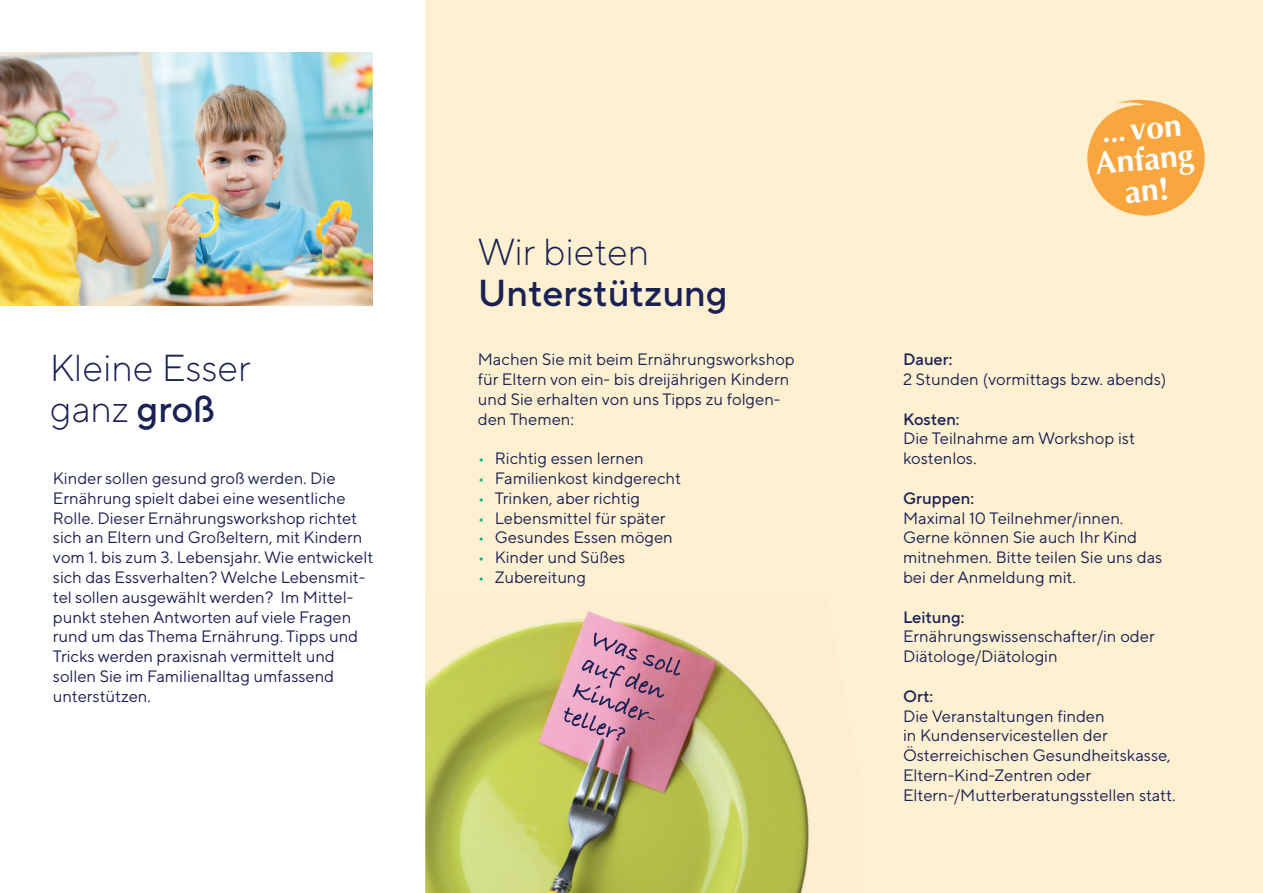
<style>
.page{position:relative;width:1263px;height:893px;background:#fff}
.page>*{position:absolute;margin:0;border:0;box-sizing:border-box;transform-origin:0 0}
.Headline{font:500 37.5px/41.2px "TT Norms Pro";color:#1a2155}
.Headline-2{font:300 37.5px "TT Norms Pro";color:#1a2155}
.Fließtext{font:700 31.95px/30.9px "Optima LT Std";color:#fff;text-align:center}
.Fließtext-2{font:700 28.05px "Optima LT Std";color:#fff}
.Fließtext-3{font:16.5px/19.8px "TT Norms Pro";color:#1a2155}
.Fließtext_mit_Aufzäh{font:16.5px "TT Norms Pro";color:#1a2155}
.Fließtext-4{font:500 16.5px "TT Norms Pro";color:#1a2155}
.s1{font-weight:500}
.s2{font-weight:300}
.s3{color:#12b07a}
.s4{font-size:31.95px}
</style>
<div class="page">
<img style="left:0;top:53px;width:373px;height:253px">
<div style="left:425px;top:0;width:838px;height:893px;background:#fef0d0"></div>
<svg style="left:1087px;top:99px;width:118px;height:117px"></svg>
<img style="left:425px;top:611px;width:384px;height:282px">
<svg style="left:564px;top:632px;width:116px;height:109px"></svg>
<p class="Headline-2" style="left:50px;top:343px;width:202px">Kleine Esser</p>
<p class="Headline-2" style="left:50px;top:385px;width:167px">ganz <span class="s1">groß</span></p>
<p class="Fließtext-3" style="left:53px;top:468px;width:284px">Kinder sollen gesund groß werden. Die</p>
<p class="Fließtext-3" style="left:53px;top:488px;width:322px">Ernährung spielt dabei eine wesentliche Rolle. Dieser Ernährungsworkshop richtet sich an Eltern und Großeltern, mit Kindern vom 1. bis zum 3. Lebensjahr. Wie entwickelt sich das Essverhalten? Welche Lebensmit&shy;tel sollen ausgewählt werden? Im Mittel&shy;punkt stehen Antworten auf viele Fragen rund um das Thema Ernährung. Tipps und Tricks werden praxisnah vermittelt und</p>
<p class="Fließtext-3" style="left:53px;top:666px;width:283px">sollen Sie im Familienalltag umfassend unterstützen.</p>
<p class="Headline" style="left:478px;top:230px;width:251px"><span class="s2">Wir bieten<br></span>Unterstützung</p>
<p class="Fließtext_mit_Aufzäh" style="left:478px;top:349px;width:318px">Machen Sie mit beim Ernährungsworkshop</p>
<p class="Fließtext_mit_Aufzäh" style="left:478px;top:369px;width:313px">für Eltern von ein- bis dreijährigen Kindern</p>
<p class="Fließtext_mit_Aufzäh" style="left:478px;top:388px;width:304px">und Sie erhalten von uns Tipps zu folgen-</p>
<p class="Fließtext_mit_Aufzäh" style="left:478px;top:408px;width:98px">den Themen:</p>
<p class="Fließtext_mit_Aufzäh" style="left:478px;top:448px;width:168px"><span class="s3">•</span> Richtig essen lernen</p>
<p class="Fließtext_mit_Aufzäh" style="left:478px;top:468px;width:205px"><span class="s3">•</span> Familienkost kindgerecht</p>
<p class="Fließtext_mit_Aufzäh" style="left:478px;top:487px;width:164px"><span class="s3">•</span> Trinken, aber richtig</p>
<p class="Fließtext_mit_Aufzäh" style="left:478px;top:507px;width:189px"><span class="s3">•</span> Lebensmittel für später</p>
<p class="Fließtext_mit_Aufzäh" style="left:478px;top:527px;width:197px"><span class="s3">•</span> Gesundes Essen mögen</p>
<p class="Fließtext_mit_Aufzäh" style="left:478px;top:547px;width:149px"><span class="s3">•</span> Kinder und Süßes</p>
<p class="Fließtext_mit_Aufzäh" style="left:478px;top:567px;width:110px"><span class="s3">•</span> Zubereitung</p>
<p class="Fließtext-2" style="left:1101px;top:117px;width:81px;rotate:-5deg">... <span class="s4">von</span></p>
<p class="Fließtext" style="left:1094px;top:148px;width:100px;rotate:-5deg">Anfang an!</p>
<p class="Fließtext-4" style="left:903px;top:349px;width:51px">Dauer:</p>
<p class="Fließtext-3" style="left:903px;top:369px;width:265px">2 Stunden (vormittags bzw. abends)</p>
<p class="Fließtext-4" style="left:903px;top:408px;width:58px">Kosten:</p>
<p class="Fließtext-3" style="left:903px;top:428px;width:233px">Die Teilnahme am Workshop ist</p>
<p class="Fließtext-3" style="left:903px;top:448px;width:75px">kostenlos.</p>
<p class="Fließtext-4" style="left:903px;top:487px;width:73px">Gruppen:</p>
<p class="Fließtext-3" style="left:903px;top:507px;width:222px">Maximal 10 Teilnehmer/innen.</p>
<p class="Fließtext-3" style="left:903px;top:527px;width:236px">Gerne können Sie auch Ihr Kind</p>
<p class="Fließtext-3" style="left:903px;top:547px;width:261px">mitnehmen. Bitte teilen Sie uns das</p>
<p class="Fließtext-3" style="left:903px;top:567px;width:174px">bei der Anmeldung mit.</p>
<p class="Fließtext-4" style="left:903px;top:606px;width:63px">Leitung:</p>
<p class="Fließtext-3" style="left:903px;top:626px;width:253px">Ernährungswissenschafter/in oder<br>Diätologe/Diätologin</p>
<p class="Fließtext-4" style="left:903px;top:685px;width:32px">Ort:</p>
<p class="Fließtext-3" style="left:903px;top:705px;width:269px">Die Veranstaltungen finden<br>in Kundenservicestellen der<br>Österreichischen Gesundheitskasse,<br>Eltern-Kind-Zentren oder</p>
<p class="Fließtext-3" style="left:903px;top:785px;width:274px">Eltern-/Mutterberatungsstellen statt.</p>
</div>
